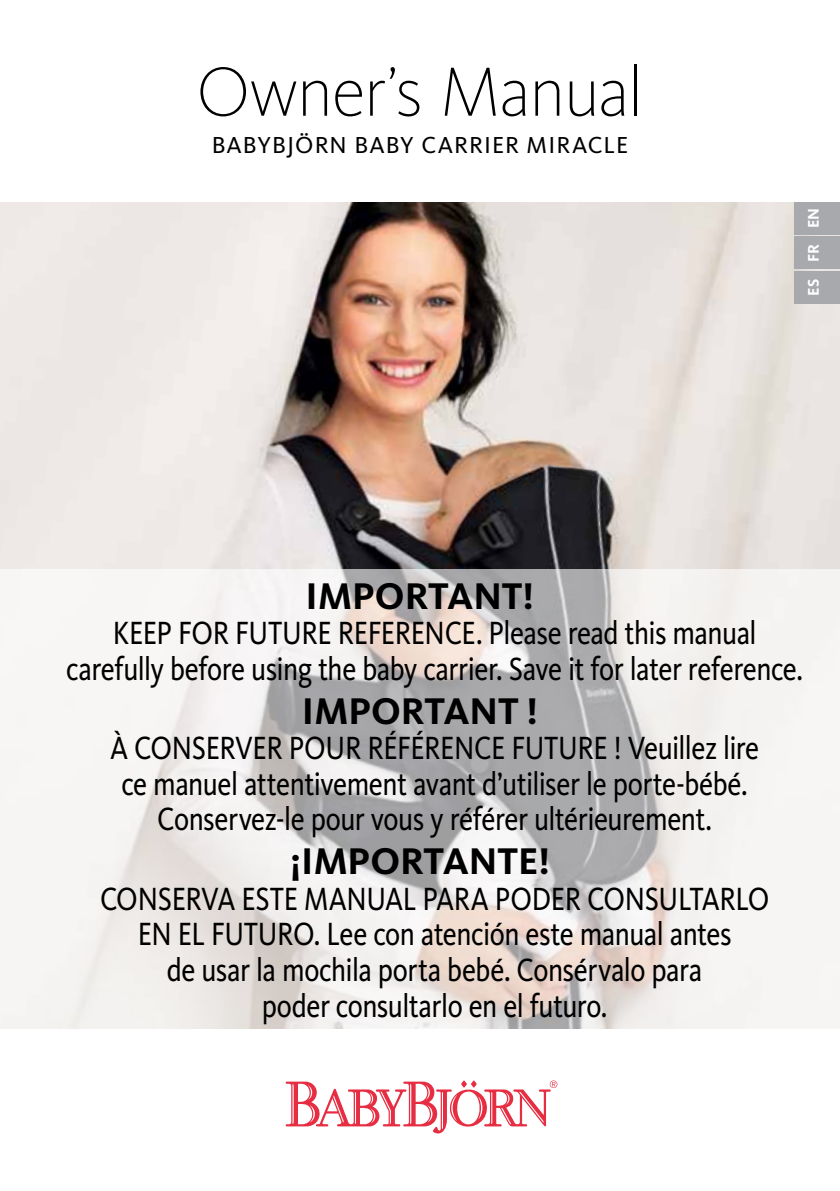
<style>
.page{position:relative;width:840px;height:1191px;background:#fff}
.page>*{position:absolute;margin:0;border:0;box-sizing:border-box;transform-origin:0 0}
.t1{font:200 72px "Kievit Pro";letter-spacing:-.03em;color:#000}
.t2{font:700 38.4px "Kievit Pro";color:#000}
.t3{font:33.2px/35.6px "Kievit Pro";letter-spacing:-.02em;color:#000;text-align:center;scale:.85 1}
.t4{font:24px "Kievit Pro";letter-spacing:.04em;color:#000}
.t5{font:700 16px "Kievit Pro";color:#fff}
</style>
<div class="page">
<img style="left:0;top:202px;width:839px;height:367px">
<svg style="left:285px;top:1080px;width:272px;height:53px"></svg>
<div style="left:794px;top:202px;width:45px;height:32px;background:#a7a9ac"></div>
<div style="left:794px;top:271px;width:45px;height:33px;background:#a7a9ac"></div>
<div style="left:794px;top:237px;width:45px;height:32px;background:#a7a9ac"></div>
<svg style="left:0;top:569px;width:839px;height:459px;fill:#f3f1ef"></svg>
<h1 class="t1" style="left:196px;top:49px;width:448px">Owner’s Manual</h1>
<p class="t4" style="left:211px;top:131px;width:418px">BABYBJÖRN BABY CARRIER MIRACLE</p>
<p class="t5" style="left:803px;top:228px;width:22px;rotate:-90deg">EN</p>
<p class="t5" style="left:803px;top:296px;width:54px;rotate:-90deg">ES FR</p>
<p class="t2" style="left:305px;top:573px;width:230px">IMPORTANT!</p>
<p class="t3" style="left:66px;top:615px;width:867px">KEEP FOR FUTURE REFERENCE. Please read this manual carefully before using the baby carrier. Save it for later reference.</p>
<p class="t2" style="left:302px;top:688px;width:237px">IMPORTANT !</p>
<p class="t3" style="left:110px;top:730px;width:765px">À CONSERVER POUR RÉFÉRENCE FUTURE ! Veuillez lire ce manuel attentivement avant d’utiliser le porte-bébé.<br>Conservez-le pour vous y référer ultérieurement.</p>
<p class="t2" style="left:289px;top:838px;width:262px">¡IMPORTANTE!</p>
<p class="t3" style="left:100px;top:880px;width:788px">CONSERVA ESTE MANUAL PARA PODER CONSULTARLO EN EL FUTURO. Lee con atención este manual antes<br>de usar la mochila porta bebé. Consérvalo para<br>poder consultarlo en el futuro.</p>
</div>
